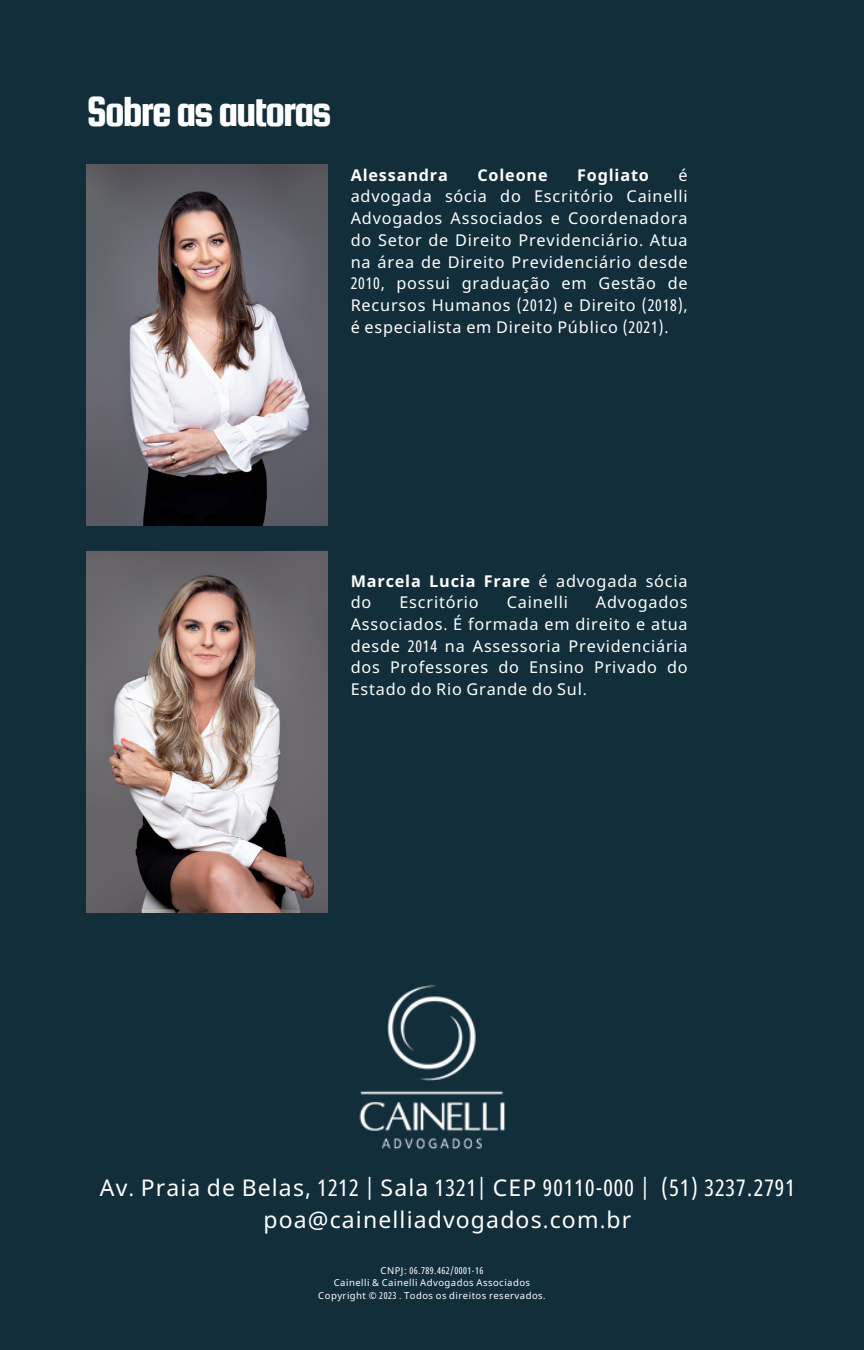
<style>
.page{position:relative;width:864px;height:1350px;background:#122e3a}
.page>*{position:absolute;margin:0;border:0;box-sizing:border-box;transform-origin:0 0}
.t1{font:45px "Squada One";letter-spacing:-.05em;color:#fff}
.t2{font:extra-condensed 22.95px "Noto Sans Devanagari";letter-spacing:.05em;color:#fff}
.t3{font:22.95px "Noto Sans";letter-spacing:.05em;color:#fff}
.t4{font:16.2px/21.6px "Noto Sans";letter-spacing:.05em;color:#fff;text-align:justify}
.t5{font:700 16.2px/21.6px "Noto Sans";letter-spacing:.05em;color:#fff}
.t6{font:9.45px "Noto Sans";letter-spacing:.05em;color:#fff}
.t7{font:extra-condensed 9.45px "Noto Sans Devanagari";letter-spacing:.05em;color:#fff}
.s1{font-family:"Noto Sans Devanagari";font-stretch:extra-condensed}
.s2{font-weight:400}
.s3{font-family:"Noto Sans";font-stretch:normal}
</style>
<div class="page">
<img style="left:86px;top:165px;width:242px;height:361px">
<img style="left:86px;top:552px;width:242px;height:361px">
<img style="left:359px;top:985px;width:146px;height:165px">
<p class="t1" style="left:86px;top:87px;width:247px">Sobreasautoras</p>
<p class="t4" style="left:351px;top:164px;width:338px;text-indent:328px">é advogada sócia do Escritório Cainelli Advogados Associados e Coordenadora do Setor de Direito Previdenciário<span class="s1">.</span> Atua na área de Direito Previdenciário desde <span class="s1">2010,</span> possui graduação em Gestão de Recursos Humanos <span class="s1">(2012)</span> e Direito <span class="s1">(2018), </span>é especialista em Direito Público <span class="s1">(2021).</span></p>
<p class="t5" style="left:351px;top:164px;width:99px">Alessandra</p>
<p class="t5" style="left:477px;top:164px;width:72px">Coleone</p>
<p class="t5" style="left:577px;top:164px;width:73px">Fogliato</p>
<p class="t5" style="left:351px;top:570px;width:338px">Marcela Lucia Frare <span class="s2">é advogada sócia do</span></p>
<p class="t4" style="left:399px;top:591px;width:81px">Escritório</p>
<p class="t4" style="left:507px;top:591px;width:63px">Cainelli</p>
<p class="t4" style="left:351px;top:591px;width:338px;text-indent:245px">Advogados Associados<span class="s1">.</span> É formada em direito e atua desde <span class="s1">2014</span> na Assessoria Previdenciária dos Professores do Ensino Privado do Estado do Rio Grande do Sul<span class="s1">.</span></p>
<p class="t2" style="left:100px;top:1176px;width:697px"><span class="s3">Av</span>. <span class="s3">Praia de Belas</span>, 1212 | <span class="s3">Sala</span> 1321| <span class="s3">CEP</span> 90110-000 | (51) 3237.2791</p>
<p class="t3" style="left:264px;top:1204px;width:369px">poa@cainelliadvogados<span class="s1">.</span>com<span class="s1">.</span>br</p>
<p class="t7" style="left:381px;top:1265px;width:104px"><span class="s3">CNPJ</span>: 06.789.462/0001-16</p>
<p class="t6" style="left:334px;top:1276px;width:198px">Cainelli &amp; Cainelli Advogados Associados</p>
<p class="t6" style="left:318px;top:1289px;width:229px">Copyright © <span class="s1">2023 .</span> Todos os direitos reservados<span class="s1">.</span></p>
</div>
